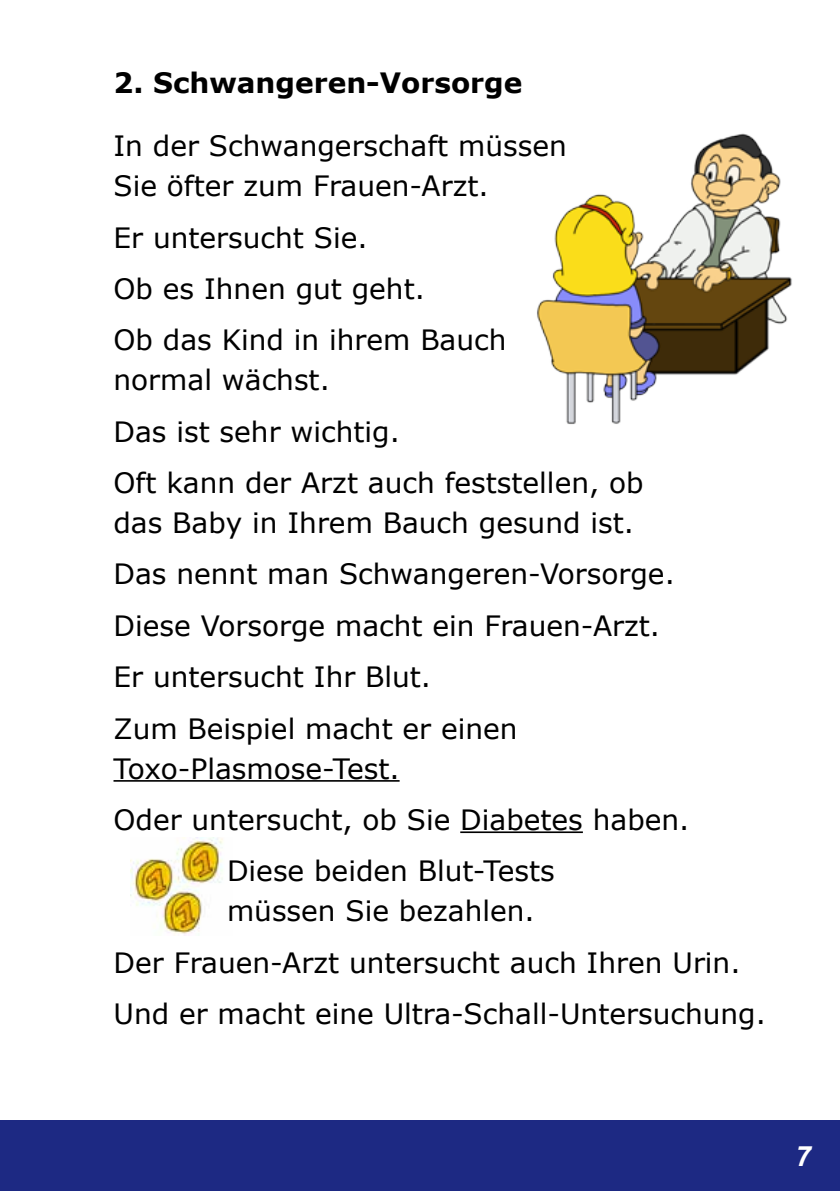
<style>
.page{position:relative;width:840px;height:1191px;background:#fff}
.page>*{position:absolute;margin:0;border:0;box-sizing:border-box;transform-origin:0 0}
.t1{font:28px/51.4px "Verdana";color:#000}
.t2{font:700 28px "Verdana";color:#000}
.t3{font:italic 700 28px "Arial";color:#fff}
</style>
<div class="page">
<div style="left:0;top:1120px;width:839px;height:71px;background:#1d2983"></div>
<img style="left:130px;top:837px;width:93px;height:98px">
<img style="left:537px;top:133px;width:255px;height:292px">
<hr style="left:113px;top:780px;width:286px;height:1px;background:#000">
<hr style="left:460px;top:831px;width:122px;height:2px;background:#000">
<p class="t2" style="left:113px;top:63px;width:410px">2. Schwangeren-Vorsorge</p>
<p class="t1" style="left:113px;top:126px;width:454px;line-height:40px">In der Schwangerschaft müssen<br>Sie öfter zum Frauen-Arzt.</p>
<p class="t1" style="left:113px;top:211px;width:394px">Er untersucht Sie.<br>Ob es Ihnen gut geht.<br>Ob das Kind in ihrem Bauch</p>
<p class="t1" style="left:113px;top:354px;width:531px">normal wächst.<br>Das ist sehr wichtig.<br>Oft kann der Arzt auch feststellen, ob</p>
<p class="t1" style="left:113px;top:497px;width:562px">das Baby in Ihrem Bauch gesund ist.<br>Das nennt man Schwangeren-Vorsorge.<br>Diese Vorsorge macht ein Frauen-Arzt.<br>Er untersucht Ihr Blut.<br>Zum Beispiel macht er einen</p>
<p class="t1" style="left:113px;top:742px;width:287px">Toxo-Plasmose-Test.</p>
<p class="t1" style="left:113px;top:793px;width:577px">Oder untersucht, ob Sie Diabetes haben.</p>
<p class="t1" style="left:227px;top:845px;width:329px">Diese beiden Blut-Tests</p>
<p class="t1" style="left:113px;top:885px;width:653px;text-indent:113px">müssen Sie bezahlen.<br>Der Frauen-Arzt untersucht auch Ihren Urin.<br>Und er macht eine Ultra-Schall-Untersuchung.</p>
<p class="t3" style="left:795px;top:1137px;width:17px">7</p>
</div>
